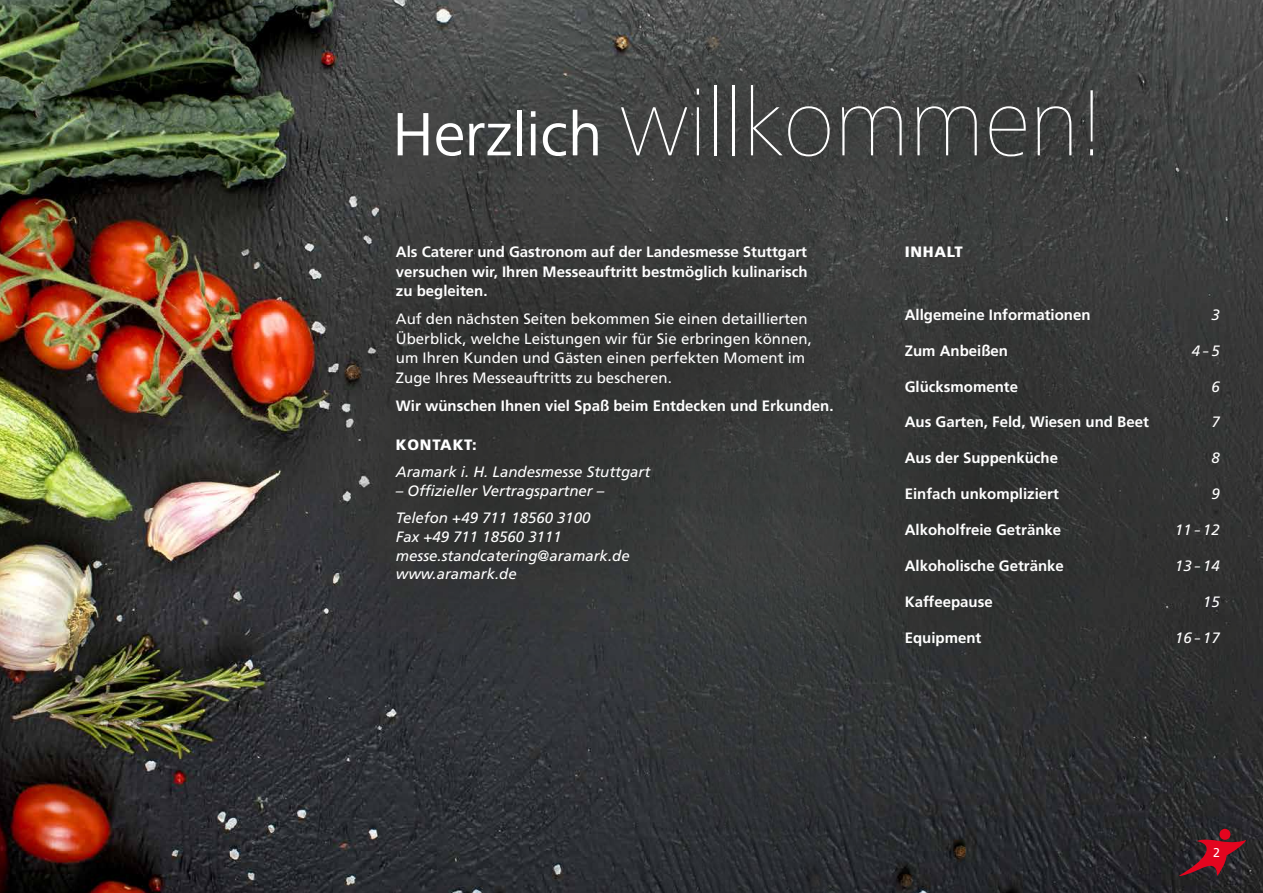
<style>
.page{position:relative;width:1263px;height:893px;background:#fff}
.page>*{position:absolute;margin:0;border:0;box-sizing:border-box;transform-origin:0 0}
.t1{font:900 97.5px "Frutiger Next Pro";color:#fff}
.t2{font:700 15px/19.5px "Frutiger LT Com";color:#fff;text-align:justify}
.t3{font:15px/19.5px "Frutiger LT Com";color:#fff}
.t4{font:italic 15px/18.8px "Frutiger LT Com";color:#fff}
.t5{font:900 15px "Frutiger LT Com";letter-spacing:.05em;color:#fff}
.t6{font:12.75px "Frutiger LT Com";color:#fff}
.s1{font-weight:400;font-size:63.3px}
</style>
<div class="page">
<img style="left:0;top:0;width:659px;height:893px">
<img style="left:659px;top:762px;width:604px;height:131px">
<div style="left:278px;top:0;width:985px;height:762px;background:#1d1d1b;opacity:.5"></div>
<svg style="left:1179px;top:829px;width:67px;height:47px;background:#611d27"></svg>
<h1 class="t1" style="left:392px;top:67px;width:713px"><span class="s1">Herzlich</span> willkommen!</h1>
<p class="t2" style="left:396px;top:242px;width:413px">Als Caterer und Gastronom auf der Landesmesse Stuttgart versuchen wir, Ihren Messeauftritt bestmöglich kulinarisch zu begleiten.</p>
<p class="t3" style="left:396px;top:309px;width:417px">Auf den nächsten Seiten bekommen Sie einen detaillierten Überblick, welche Leistungen wir für Sie erbringen können, um Ihren Kunden und Gästen einen perfekten Moment im Zuge Ihres Messeauftritts zu bescheren.</p>
<p class="t2" style="left:396px;top:396px;width:439px">Wir wünschen Ihnen viel Spaß beim Entdecken und Erkunden.</p>
<p class="t5" style="left:396px;top:435px;width:82px">KONTAKT:</p>
<p class="t4" style="left:396px;top:463px;width:256px">Aramark i. H. Landesmesse Stuttgart</p>
<p class="t4" style="left:396px;top:477px;width:210px;line-height:27.3px">– Offizieller Vertragspartner –<br>Telefon +49 711 18560 3100</p>
<p class="t4" style="left:396px;top:527px;width:235px">Fax +49 711 18560 3111 messe.standcatering@aramark.de www.aramark.de</p>
<p class="t5" style="left:905px;top:243px;width:59px">INHALT</p>
<p class="t2" style="left:905px;top:305px;width:187px">Allgemeine Informationen</p>
<p class="t4" style="left:1211px;top:305px;width:10px">3</p>
<p class="t2" style="left:905px;top:341px;width:105px">Zum Anbeißen</p>
<p class="t4" style="left:1192px;top:341px;width:29px">4 – 5</p>
<p class="t2" style="left:905px;top:377px;width:115px">Glücksmomente</p>
<p class="t4" style="left:1211px;top:377px;width:10px">6</p>
<p class="t2" style="left:905px;top:412px;width:246px">Aus Garten, Feld, Wiesen und Beet</p>
<p class="t4" style="left:1211px;top:413px;width:10px">7</p>
<p class="t2" style="left:905px;top:448px;width:155px">Aus der Suppenküche</p>
<p class="t4" style="left:1211px;top:449px;width:10px">8</p>
<p class="t2" style="left:905px;top:484px;width:156px">Einfach unkompliziert</p>
<p class="t4" style="left:1211px;top:485px;width:10px">9</p>
<p class="t2" style="left:905px;top:520px;width:158px">Alkoholfreie Getränke</p>
<p class="t4" style="left:1175px;top:520px;width:46px">11 – 12</p>
<p class="t2" style="left:905px;top:556px;width:161px">Alkoholische Getränke</p>
<p class="t4" style="left:1175px;top:556px;width:46px">13 – 14</p>
<p class="t2" style="left:905px;top:592px;width:90px">Kaffeepause</p>
<p class="t4" style="left:1203px;top:592px;width:18px">15</p>
<p class="t2" style="left:905px;top:628px;width:78px">Equipment</p>
<p class="t4" style="left:1175px;top:628px;width:46px">16 – 17</p>
<p class="t6" style="left:1213px;top:845px;width:8px">2</p>
</div>
